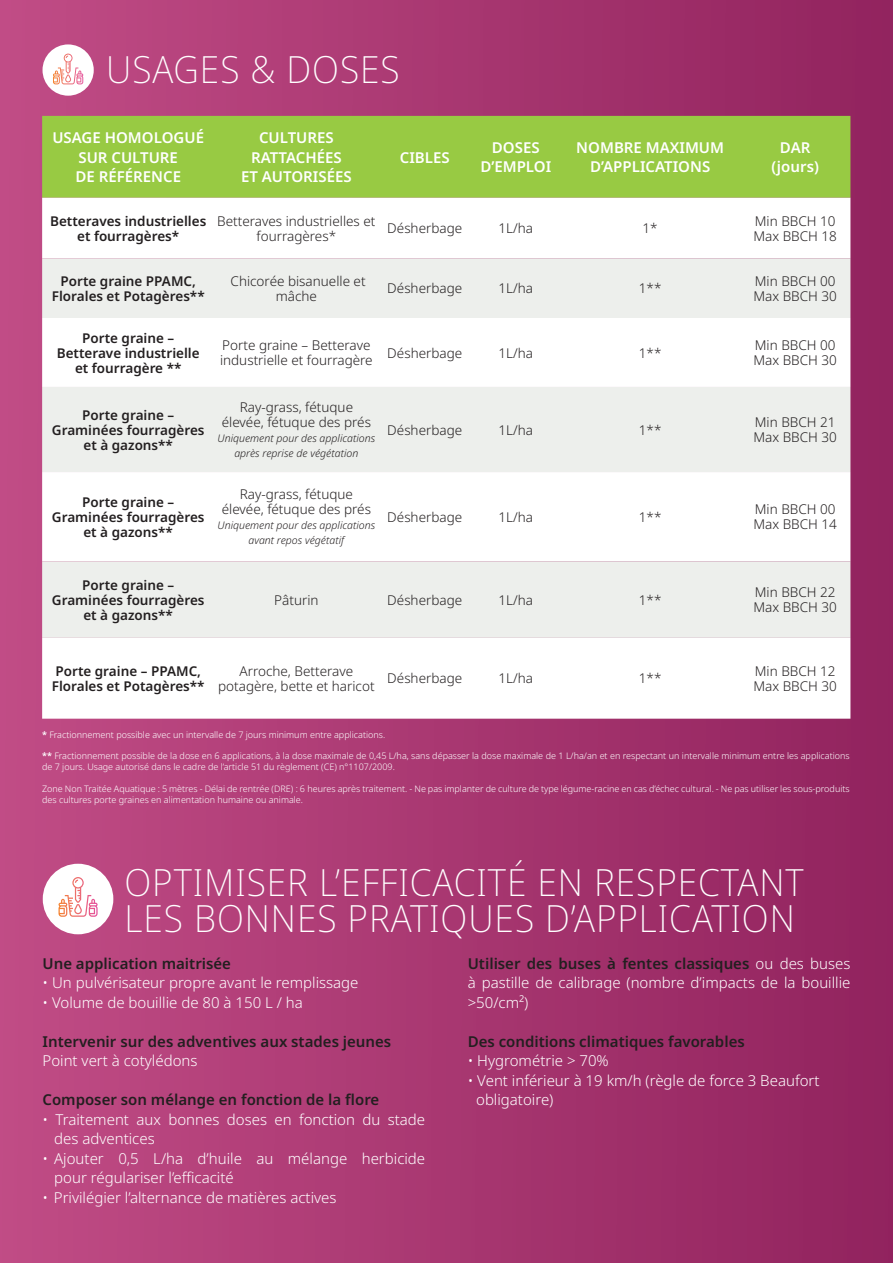
<style>
.page{position:relative;width:893px;height:1263px;background:#fff}
.page>*{position:absolute;margin:0;border:0;box-sizing:border-box;transform-origin:0 0}
.t1{font:200 37.5px/36px "Noto Sans Display";letter-spacing:.025em;color:#fff}
.t2{font:300 15px/19.5px "Noto Sans";color:#fff}
.t3{font:600 15px "Noto Sans";color:#231f20}
.t4{font:600 15px/19.5px "Noto Sans";color:#fff;text-align:center}
.t5{font:300 13.5px/15px "Noto Sans";color:#231f20}
.t6{font:600 13.5px/15px "Noto Sans";color:#231f20;text-align:center}
.t7{font:italic 300 10.5px/15px "Noto Sans";color:#231f20;text-align:center}
.t8{font:300 9px/10.8px "Noto Sans";color:#fff}
.s1{font-weight:600}
.s2{font-weight:600;color:#231f20}
</style>
<div class="page">
<div style="left:0;top:0;width:893px;height:1263px;background:linear-gradient(to right,#c04c85,#91235e)"></div>
<div style="left:42px;top:116px;width:808px;height:82px;background:#98ca43"></div>
<svg style="left:42px;top:198px;width:808px;height:521px"></svg>
<div style="left:42px;top:258px;width:808px;height:60px;background:#edefec"></div>
<svg style="left:42px;top:387px;width:808px;height:251px;fill:#edefec"></svg>
<div style="left:43px;top:44px;width:51px;height:52px;background:#fff;border-radius:50%"></div>
<svg style="left:53px;top:54px;width:30px;height:30px"></svg>
<div style="left:43px;top:864px;width:70px;height:70px;background:#fff;border-radius:50%"></div>
<svg style="left:59px;top:877px;width:39px;height:40px"></svg>
<h1 class="t1" style="left:106px;top:52px;width:295px">USAGES &amp; DOSES</h1>
<h2 class="t4" style="left:52px;top:128px;width:153px">USAGE HOMOLOGUÉ<br>SUR CULTURE<br>DE RÉFÉRENCE</h2>
<h2 class="t4" style="left:241px;top:128px;width:112px">CULTURES<br>RATTACHÉES<br>ET AUTORISÉES</h2>
<h2 class="t4" style="left:400px;top:148px;width:51px">CIBLES</h2>
<h2 class="t4" style="left:480px;top:138px;width:72px">DOSES<br>D’EMPLOI</h2>
<h2 class="t4" style="left:576px;top:138px;width:149px">NOMBRE MAXIMUM<br>D’APPLICATIONS</h2>
<h2 class="t4" style="left:771px;top:138px;width:49px">DAR (jours)</h2>
<h3 class="t6" style="left:50px;top:214px;width:158px">Betteraves industrielles et fourragères*</h3>
<h3 class="t5" style="left:217px;top:214px;width:160px;text-align:center">Betteraves industrielles et fourragères*</h3>
<h3 class="t5" style="left:387px;top:221px;width:77px">Désherbage</h3>
<h3 class="t5" style="left:498px;top:221px;width:36px">1L/ha</h3>
<h3 class="t5" style="left:643px;top:221px;width:17px">1*</h3>
<h3 class="t5" style="left:753px;top:214px;width:85px">Min BBCH 10<br>Max BBCH 18</h3>
<h3 class="t6" style="left:52px;top:274px;width:154px">Porte graine PPAMC,<br>Florales et Potagères**</h3>
<h3 class="t5" style="left:231px;top:274px;width:137px;text-align:center">Chicorée bisanuelle et mâche</h3>
<h3 class="t5" style="left:387px;top:281px;width:77px">Désherbage</h3>
<h3 class="t5" style="left:498px;top:281px;width:36px">1L/ha</h3>
<h3 class="t5" style="left:639px;top:281px;width:24px">1**</h3>
<h3 class="t5" style="left:753px;top:274px;width:85px">Min BBCH 00<br>Max BBCH 30</h3>
<h3 class="t6" style="left:57px;top:330px;width:144px">Porte graine –<br>Betterave industrielle et fourragère **</h3>
<h3 class="t5" style="left:220px;top:338px;width:154px">Porte graine – Betterave industrielle et fourragère</h3>
<h3 class="t5" style="left:387px;top:345px;width:77px">Désherbage</h3>
<h3 class="t5" style="left:498px;top:345px;width:36px">1L/ha</h3>
<h3 class="t5" style="left:639px;top:345px;width:24px">1**</h3>
<h3 class="t5" style="left:753px;top:338px;width:85px">Min BBCH 00<br>Max BBCH 30</h3>
<h3 class="t6" style="left:52px;top:407px;width:154px">Porte graine –<br>Graminées fourragères et à gazons**</h3>
<h3 class="t5" style="left:222px;top:400px;width:151px;text-align:center">Ray-grass, fétuque élevée, fétuque des prés</h3>
<h3 class="t5" style="left:387px;top:422px;width:77px">Désherbage</h3>
<h3 class="t5" style="left:498px;top:422px;width:36px">1L/ha</h3>
<h3 class="t5" style="left:639px;top:422px;width:24px">1**</h3>
<h3 class="t5" style="left:753px;top:415px;width:85px">Min BBCH 21<br>Max BBCH 30</h3>
<p class="t7" style="left:218px;top:431px;width:159px">Uniquement pour des applications après reprise de végétation</p>
<h3 class="t6" style="left:52px;top:495px;width:154px">Porte graine –<br>Graminées fourragères et à gazons**</h3>
<h3 class="t5" style="left:222px;top:487px;width:151px;text-align:center">Ray-grass, fétuque élevée, fétuque des prés</h3>
<p class="t7" style="left:218px;top:518px;width:159px">Uniquement pour des applications avant repos végétatif</p>
<h3 class="t5" style="left:387px;top:510px;width:77px">Désherbage</h3>
<h3 class="t5" style="left:498px;top:510px;width:36px">1L/ha</h3>
<h3 class="t5" style="left:639px;top:510px;width:24px">1**</h3>
<h3 class="t5" style="left:753px;top:502px;width:85px">Min BBCH 00<br>Max BBCH 14</h3>
<h3 class="t6" style="left:52px;top:578px;width:154px">Porte graine –<br>Graminées fourragères et à gazons**</h3>
<h3 class="t5" style="left:274px;top:593px;width:46px">Pâturin</h3>
<h3 class="t5" style="left:387px;top:593px;width:77px">Désherbage</h3>
<h3 class="t5" style="left:498px;top:593px;width:36px">1L/ha</h3>
<h3 class="t5" style="left:639px;top:593px;width:24px">1**</h3>
<h3 class="t5" style="left:753px;top:585px;width:85px">Min BBCH 22<br>Max BBCH 30</h3>
<h3 class="t6" style="left:52px;top:664px;width:154px;text-align:left">Porte graine – PPAMC,<br>Florales et Potagères**</h3>
<h3 class="t5" style="left:218px;top:664px;width:158px;text-align:center">Arroche, Betterave potagère, bette et haricot</h3>
<h3 class="t5" style="left:387px;top:671px;width:77px">Désherbage</h3>
<h3 class="t5" style="left:498px;top:671px;width:36px">1L/ha</h3>
<h3 class="t5" style="left:639px;top:671px;width:24px">1**</h3>
<h3 class="t5" style="left:753px;top:664px;width:85px">Min BBCH 12<br>Max BBCH 30</h3>
<p class="t8" style="left:42px;top:729px;width:345px"><span class="s1">*</span> Fractionnement possible avec un intervalle de 7 jours minimum entre applications.</p>
<p class="t8" style="left:42px;top:751px;width:809px"><span class="s1">**</span> Fractionnement possible de la dose en 6 applications, à la dose maximale de 0,45 L/ha, sans dépasser la dose maximale de 1 L/ha/an et en respectant un intervalle minimum entre les applications de 7 jours. Usage autorisé dans le cadre de l’article 51 du règlement (CE) n°1107/2009.</p>
<p class="t8" style="left:42px;top:783px;width:809px">Zone Non Traitée Aquatique : 5 mètres - Délai de rentrée (DRE) : 6 heures après traitement. - Ne pas implanter de culture de type légume-racine en cas d’échec cultural. - Ne pas utiliser les sous-produits des cultures porte graines en alimentation humaine ou animale.</p>
<h1 class="t1" style="left:125px;top:865px;width:681px">OPTIMISER L’EFFICACITÉ EN RESPECTANT<br>LES BONNES PRATIQUES D’APPLICATION</h1>
<h2 class="t3" style="left:43px;top:953px;width:190px">Une application maitrisée</h2>
<h2 class="t2" style="left:43px;top:973px;width:318px">• Un pulvérisateur propre avant le remplissage</h2>
<h2 class="t2" style="left:43px;top:993px;width:262px">• Volume de bouillie de 80 à 150 L / ha</h2>
<h2 class="t3" style="left:43px;top:1031px;width:350px">Intervenir sur des adventives aux stades jeunes</h2>
<h2 class="t2" style="left:43px;top:1051px;width:156px">Point vert à cotylédons</h2>
<h2 class="t3" style="left:43px;top:1089px;width:338px">Composer son mélange en fonction de la flore</h2>
<h2 class="t2" style="left:54px;top:1110px;width:372px;text-indent:-12px">• Traitement aux bonnes doses en fonction du stade des adventices</h2>
<h2 class="t2" style="left:54px;top:1149px;width:372px;text-indent:-12px">• Ajouter 0,5 L/ha d’huile au mélange herbicide pour régulariser l’efficacité</h2>
<h2 class="t2" style="left:43px;top:1188px;width:295px">• Privilégier l’alternance de matières actives</h2>
<h2 class="t2" style="left:468px;top:954px;width:384px;text-align:justify"><span class="s2">Utiliser des buses à fentes classiques</span> ou des buses à pastille de calibrage (nombre d’impacts de la bouillie &gt;50/cm²)</h2>
<h2 class="t3" style="left:468px;top:1031px;width:278px">Des conditions climatiques favorables</h2>
<h2 class="t2" style="left:468px;top:1051px;width:143px">• Hygrométrie &gt; 70%</h2>
<h2 class="t2" style="left:476px;top:1071px;width:345px;text-indent:-8px">• Vent inférieur à 19 km/h (règle de force 3 Beaufort obligatoire)</h2>
</div>
